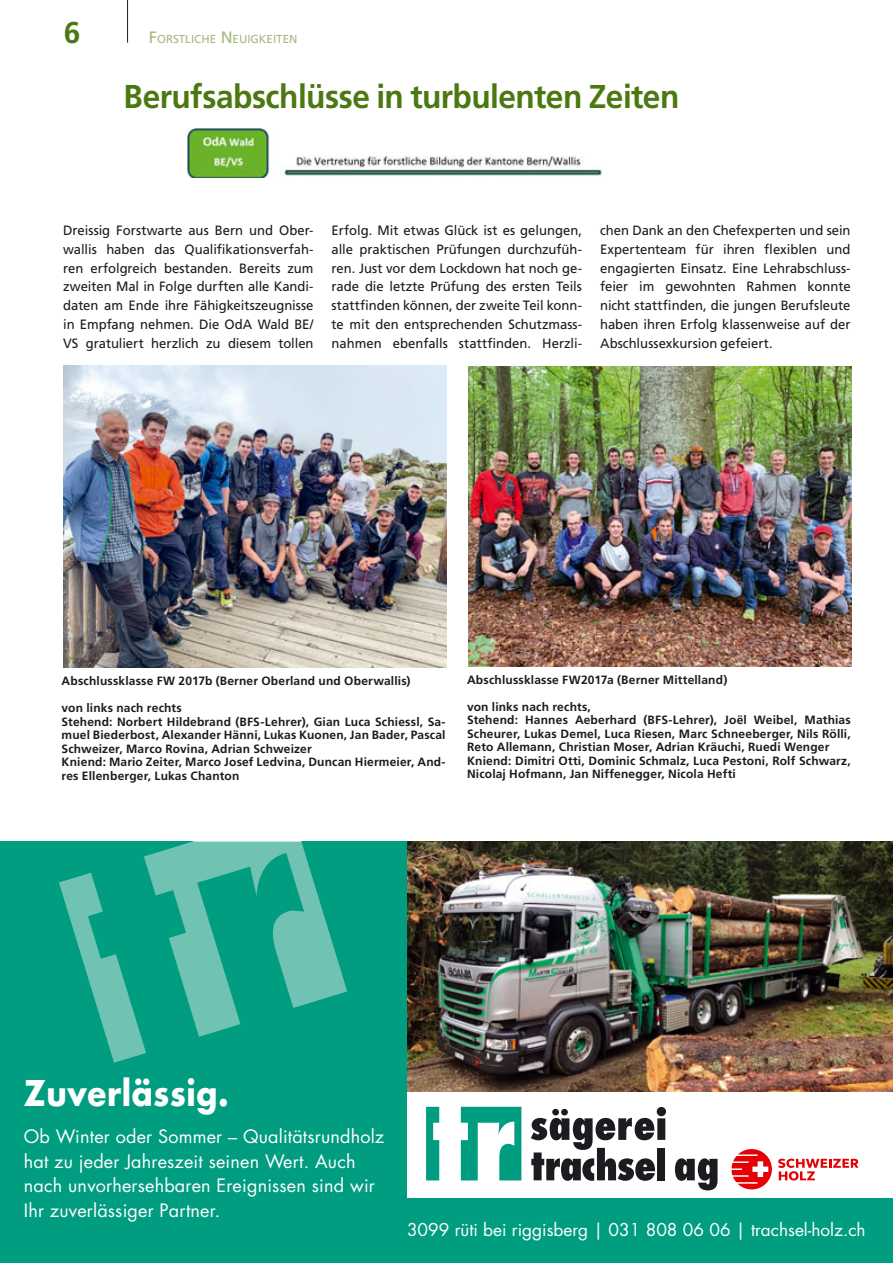
<style>
.page{position:relative;width:893px;height:1263px;background:#fff}
.page>*{position:absolute;margin:0;border:0;box-sizing:border-box;transform-origin:0 0}
.t1{font:700 34.5px "Futura Std";letter-spacing:.02em;color:#fff;scale:.9 1}
.t2{font:700 33px "Frutiger LT";letter-spacing:-.02em;color:#4b7810;scale:.96 1}
.t3{font:700 30px "Frutiger LT";color:#4b7810}
.t4{font:18px/24.5px "Futura Std";letter-spacing:.01em;color:#fff}
.t5{font:17.25px "Futura Std";color:#fff}
.t6{font:13.5px/18.8px "Frutiger LT Std";color:#1b1c20;text-align:justify}
.t7{font:700 12px/13.5px "Frutiger LT";letter-spacing:.015em;color:#1b1c20}
.t8{font:11.55px "Frutiger LT Std";color:#a5b880}
.s1{font-size:16.5px}
</style>
<div class="page">
<hr style="left:127px;top:0;width:1px;height:43px;background:#1b1c20">
<img style="left:188px;top:128px;width:415px;height:50px">
<img style="left:64px;top:366px;width:382px;height:301px">
<img style="left:468px;top:367px;width:383px;height:300px">
<div style="left:0;top:842px;width:893px;height:421px;background:#009d81"></div>
<img style="left:407px;top:842px;width:486px;height:250px">
<div style="left:407px;top:1092px;width:486px;height:105px;background:#fff"></div>
<svg style="left:461px;top:1107px;width:60px;height:73px"></svg>
<svg style="left:426px;top:1107px;width:13px;height:73px"></svg>
<svg style="left:531px;top:1107px;width:135px;height:74px"></svg>
<div style="left:657px;top:1148px;width:8px;height:32px;background:#1b1c20"></div>
<svg style="left:675px;top:1158px;width:42px;height:32px"></svg>
<svg style="left:731px;top:1149px;width:41px;height:40px"></svg>
<svg style="left:778px;top:1158px;width:80px;height:22px"></svg>
<svg style="left:59px;top:841px;width:288px;height:222px"></svg>
<h3 class="t3" style="left:64px;top:20px;width:18px">6</h3>
<p class="t8" style="left:149px;top:32px;width:150px"><span class="s1">F</span>ORSTLICHE <span class="s1">N</span>EUIGKEITEN</p>
<h2 class="t2" style="left:124px;top:83px;width:581px">Berufsabschlüsse in turbulenten Zeiten</h2>
<p class="t6" style="left:63px;top:222px;width:252px">Dreissig Forstwarte aus Bern und Ober&shy;wallis haben das Qualifikationsverfah&shy;ren erfolgreich bestanden. Bereits zum zweiten Mal in Folge durften alle Kandi&shy;daten am Ende ihre Fähigkeitszeugnisse in Empfang nehmen. Die OdA Wald BE/ VS gratuliert herzlich zu diesem tollen</p>
<p class="t6" style="left:332px;top:222px;width:252px">Erfolg. Mit etwas Glück ist es gelungen, alle praktischen Prüfungen durchzufüh&shy;ren. Just vor dem Lockdown hat noch ge&shy;rade die letzte Prüfung des ersten Teils stattfinden können, der zweite Teil konn&shy;te mit den entsprechenden Schutzmass&shy;nahmen ebenfalls stattfinden. Herzli-</p>
<p class="t6" style="left:600px;top:222px;width:252px">chen Dank an den Chefexperten und sein Expertenteam für ihren flexiblen und engagierten Einsatz. Eine Lehrabschluss&shy;feier im gewohnten Rahmen konnte nicht stattfinden, die jungen Berufsleute haben ihren Erfolg klassenweise auf der Abschlussexkursion gefeiert.</p>
<p class="t7" style="left:62px;top:675px;width:350px">Abschlussklasse FW 2017b (Berner Oberland und Oberwallis)</p>
<p class="t7" style="left:62px;top:702px;width:385px">von links nach rechts<br>Stehend: Norbert Hildebrand (BFS-Lehrer), Gian Luca Schiessl, Sa&shy;muel Biederbost, Alexander Hänni, Lukas Kuonen, Jan Bader, Pascal Schweizer, Marco Rovina, Adrian Schweizer<br>Kniend: Mario Zeiter, Marco Josef Ledvina, Duncan Hiermeier, And&shy;res Ellenberger, Lukas Chanton</p>
<p class="t7" style="left:467px;top:674px;width:262px">Abschlussklasse FW2017a (Berner Mittelland)</p>
<p class="t7" style="left:467px;top:701px;width:385px">von links nach rechts,<br>Stehend: Hannes Aeberhard (BFS-Lehrer), Joël Weibel, Mathias Scheurer, Lukas Demel, Luca Riesen, Marc Schneeberger, Nils Rölli, Reto Allemann, Christian Moser, Adrian Kräuchi, Ruedi Wenger Kniend: Dimitri Otti, Dominic Schmalz, Luca Pestoni, Rolf Schwarz, Nicolaj Hofmann, Jan Niffenegger, Nicola Hefti</p>
<h1 class="t1" style="left:24px;top:1074px;width:229px">Zuverlässig.</h1>
<h3 class="t4" style="left:24px;top:1126px;width:362px">Ob Winter oder Sommer – Qualitätsrundholz hat zu jeder Jahreszeit seinen Wert. Auch nach unvorhersehbaren Ereignissen sind wir Ihr zuverlässiger Partner.</h3>
<p class="t5" style="left:407px;top:1221px;width:460px">3099 rüti bei riggisberg | 031 808 06 06 | trachsel-holz.ch</p>
</div>
